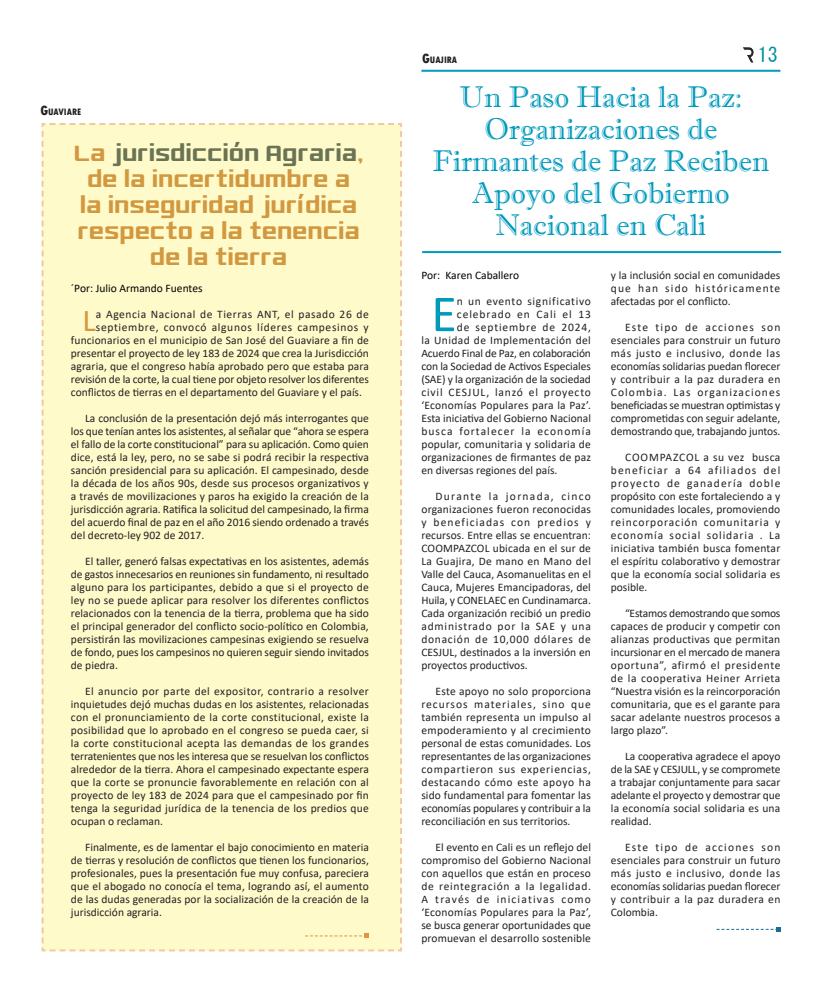
<style>
.page{position:relative;width:823px;height:993px;background:#fff}
.page>*{position:absolute;margin:0;border:0;box-sizing:border-box;transform-origin:0 0}
.t1{font:52.5px "Calibri";color:#009abb}
.t2{font:32px "Calibri";color:#d2983f}
.t3{font:30px/32px "Imprint MT Shadow";color:#009abb;text-align:center}
.t4{font:26px/26px "Monkirta Pursuit NC";color:#d2983f;text-align:center}
.t5{font:20px "MS Gothic";color:#00919c}
.t6{font:11.5px/13px "Calibri";color:#231f20;text-align:justify}
.t7{font:11.5px "Calibri";letter-spacing:.055em;color:#231f20}
.t8{font:11.5px "Calibri";color:#000}
.t9{font:11.5px "Calibri";letter-spacing:.045em;color:#231f20}
.t10{font:11.5px "Calibri";letter-spacing:.02em;color:#231f20}
.t11{font:11.5px "Calibri";letter-spacing:.035em;color:#231f20}
.t12{font:11.5px "Calibri";letter-spacing:.07em;color:#231f20}
.t13{font:11.5px "Calibri";letter-spacing:.09em;color:#231f20}
.t14{font:11.5px "Calibri";letter-spacing:.06em;color:#231f20}
.t15{font:11.5px "Calibri";letter-spacing:.085em;color:#231f20}
.t16{font:11.5px "Calibri";letter-spacing:.075em;color:#231f20}
.t17{font:800 condensed 9.8px "Tw Cen";color:#231f20}
.s1{font-size:14px}
.s2{color:#6a7353}
</style>
<div class="page">
<img style="left:743px;top:47px;width:11px;height:16px">
<svg style="left:716px;top:927px;width:64px;height:4px"></svg>
<div style="left:42px;top:123px;width:360px;height:828px;background:#fffaca"></div>
<hr style="left:421px;top:70px;width:359px;height:2px;background:#009abb">
<hr style="left:422px;top:251px;width:358px;height:2px;background:#009abb">
<p class="t17" style="left:40px;top:106px;width:42px"><span class="s1">G</span>UAVIARE</p>
<h3 class="t4" style="left:75px;top:138px;width:291px">La <span class="s2">jurisdicción Agraria</span>, de la incertidumbre a la inseguridad jurídica respecto a la tenencia de la tierra</h3>
<p class="t8" style="left:71px;top:280px;width:133px">´Por: Julio Armando Fuentes</p>
<h2 class="t2" style="left:82px;top:298px;width:15px">L</h2>
<p class="t9" style="left:96px;top:306px;width:274px">a Agencia Nacional de Tierras ANT, el pasado 26 de</p>
<p class="t7" style="left:96px;top:319px;width:274px">septiembre, convocó algunos líderes campesinos y</p>
<p class="t6" style="left:71px;top:333px;width:299px">funcionarios en el municipio de San José del Guaviare a fin de</p>
<p class="t6" style="left:71px;top:346px;width:299px">presentar el proyecto de ley 183 de 2024 que crea la Jurisdicción</p>
<p class="t6" style="left:71px;top:359px;width:299px">agraria, que el congreso había aprobado pero que estaba para</p>
<p class="t6" style="left:71px;top:372px;width:299px">revisión de la corte, la cual tiene por objeto resolver los diferentes</p>
<p class="t6" style="left:71px;top:385px;width:292px">conflictos de tierras en el departamento del Guaviare y el país.</p>
<p class="t6" style="left:71px;top:411px;width:299px;text-indent:14px">La conclusión de la presentación dejó más interrogantes que los que tenían antes los asistentes, al señalar que “ahora se espera el fallo de la corte constitucional” para su aplicación. Como quien dice, está la ley, pero, no se sabe si podrá recibir la respectiva sanción presidencial para su aplicación. El campesinado, desde la década de los años 90s, desde sus procesos organizativos y a través de movilizaciones y paros ha exigido la creación de la jurisdicción agraria. Ratifica la solicitud del campesinado, la firma del acuerdo final de paz en el año 2016 siendo ordenado a través del decreto-ley 902 de 2017.</p>
<p class="t6" style="left:71px;top:554px;width:299px;text-indent:14px">El taller, generó falsas expectativas en los asistentes, además de gastos innecesarios en reuniones sin fundamento, ni resultado alguno para los participantes, debido a que si el proyecto de ley no se puede aplicar para resolver los diferentes conflictos relacionados con la tenencia de la tierra, problema que ha sido el principal generador del conflicto socio-político en Colombia, persistirán las movilizaciones campesinas exigiendo se resuelva de fondo, pues los campesinos no quieren seguir siendo invitados de piedra.</p>
<p class="t6" style="left:71px;top:684px;width:299px;text-indent:14px">El anuncio por parte del expositor, contrario a resolver inquietudes dejó muchas dudas en los asistentes, relacionadas con el pronunciamiento de la corte constitucional, existe la posibilidad que lo aprobado en el congreso se pueda caer, si la corte constitucional acepta las demandas de los grandes terratenientes que nos les interesa que se resuelvan los conflictos alrededor de la tierra. Ahora el campesinado expectante espera que la corte se pronuncie favorablemente en relación con al proyecto de ley 183 de 2024 para que el campesinado por fin tenga la seguridad jurídica de la tenencia de los predios que ocupan o reclaman.</p>
<p class="t6" style="left:71px;top:840px;width:299px;text-indent:14px">Finalmente, es de lamentar el bajo conocimiento en materia de tierras y resolución de conflictos que tienen los funcionarios, profesionales, pues la presentación fue muy confusa, pareciera que el abogado no conocía el tema, logrando así, el aumento de las dudas generadas por la socialización de la creación de la jurisdicción agraria.</p>
<p class="t17" style="left:422px;top:54px;width:36px"><span class="s1">G</span>UAJIRA</p>
<h3 class="t5" style="left:757px;top:45px;width:21px">13</h3>
<h3 class="t3" style="left:432px;top:80px;width:338px">Un Paso Hacia la Paz:<br>Organizaciones de<br>Firmantes de Paz Reciben<br>Apoyo del Gobierno<br>Nacional en Cali</h3>
<p class="t8" style="left:421px;top:267px;width:99px">Por: Karen Caballero</p>
<h1 class="t1" style="left:431px;top:277px;width:27px">E</h1>
<p class="t14" style="left:456px;top:293px;width:135px">n un evento significativo</p>
<p class="t15" style="left:456px;top:306px;width:135px">celebrado en Cali el 13</p>
<p class="t16" style="left:456px;top:319px;width:136px">de septiembre de 2024,</p>
<p class="t11" style="left:421px;top:332px;width:171px">la Unidad de Implementación del</p>
<p class="t6" style="left:421px;top:346px;width:171px">Acuerdo Final de Paz, en colaboración</p>
<p class="t6" style="left:421px;top:359px;width:171px">con la Sociedad de Activos Especiales</p>
<p class="t6" style="left:421px;top:372px;width:171px">(SAE) y la organización de la sociedad</p>
<p class="t12" style="left:421px;top:384px;width:171px">civil CESJUL, lanzó el proyecto</p>
<p class="t10" style="left:421px;top:397px;width:171px">‘Economías Populares para la Paz’.</p>
<p class="t6" style="left:421px;top:411px;width:171px">Esta iniciativa del Gobierno Nacional</p>
<p class="t13" style="left:421px;top:423px;width:171px">busca fortalecer la economía</p>
<p class="t6" style="left:421px;top:437px;width:171px">popular, comunitaria y solidaria de</p>
<p class="t6" style="left:421px;top:450px;width:171px">organizaciones de firmantes de paz</p>
<p class="t6" style="left:421px;top:463px;width:137px">en diversas regiones del país.</p>
<p class="t6" style="left:421px;top:489px;width:171px;text-indent:14px">Durante la jornada, cinco organizaciones fueron reconocidas y beneficiadas con predios y recursos. Entre ellas se encuentran:<br>COOMPAZCOL ubicada en el sur de La Guajira, De mano en Mano del Valle del Cauca, Asomanuelitas en el Cauca, Mujeres Emancipadoras, del Huila, y CONELAEC en Cundinamarca.<br>Cada organización recibió un predio administrado por la SAE y una donación de 10,000 dólares de CESJUL, destinados a la inversión en proyectos productivos.</p>
<p class="t6" style="left:421px;top:684px;width:171px;text-indent:14px">Este apoyo no solo proporciona recursos materiales, sino que también representa un impulso al empoderamiento y al crecimiento personal de estas comunidades. Los representantes de las organizaciones compartieron sus experiencias, destacando cómo este apoyo ha sido fundamental para fomentar las economías populares y contribuir a la reconciliación en sus territorios.</p>
<p class="t6" style="left:421px;top:840px;width:171px;text-indent:14px">El evento en Cali es un reflejo del compromiso del Gobierno Nacional con aquellos que están en proceso de reintegración a la legalidad.<br>A través de iniciativas como ‘Economías Populares para la Paz’, se busca generar oportunidades que promuevan el desarrollo sostenible</p>
<p class="t6" style="left:610px;top:268px;width:171px">y la inclusión social en comunidades que han sido históricamente afectadas por el conflicto.</p>
<p class="t6" style="left:610px;top:320px;width:171px;text-indent:14px">Este tipo de acciones son esenciales para construir un futuro más justo e inclusivo, donde las economías solidarias puedan florecer y contribuir a la paz duradera en Colombia. Las organizaciones beneficiadas se muestran optimistas y comprometidas con seguir adelante, demostrando que, trabajando juntos.</p>
<p class="t6" style="left:610px;top:450px;width:171px;text-indent:14px">COOMPAZCOL a su vez busca beneficiar a 64 afiliados del proyecto de ganadería doble propósito con este fortaleciendo a y comunidades locales, promoviendo reincorporación comunitaria y economía social solidaria . La iniciativa también busca fomentar el espíritu colaborativo y demostrar que la economía social solidaria es posible.</p>
<p class="t6" style="left:610px;top:606px;width:171px;text-indent:14px">“Estamos demostrando que somos capaces de producir y competir con alianzas productivas que permitan incursionar en el mercado de manera oportuna”, afirmó el presidente de la cooperativa Heiner Arrieta “Nuestra visión es la reincorporación comunitaria, que es el garante para sacar adelante nuestros procesos a largo plazo”.</p>
<p class="t6" style="left:610px;top:749px;width:171px;text-indent:14px">La cooperativa agradece el apoyo de la SAE y CESJULL, y se compromete a trabajar conjuntamente para sacar adelante el proyecto y demostrar que la economía social solidaria es una realidad.</p>
<p class="t6" style="left:610px;top:840px;width:171px;text-indent:14px">Este tipo de acciones son esenciales para construir un futuro más justo e inclusivo, donde las economías solidarias puedan florecer y contribuir a la paz duradera en Colombia.</p>
</div>
